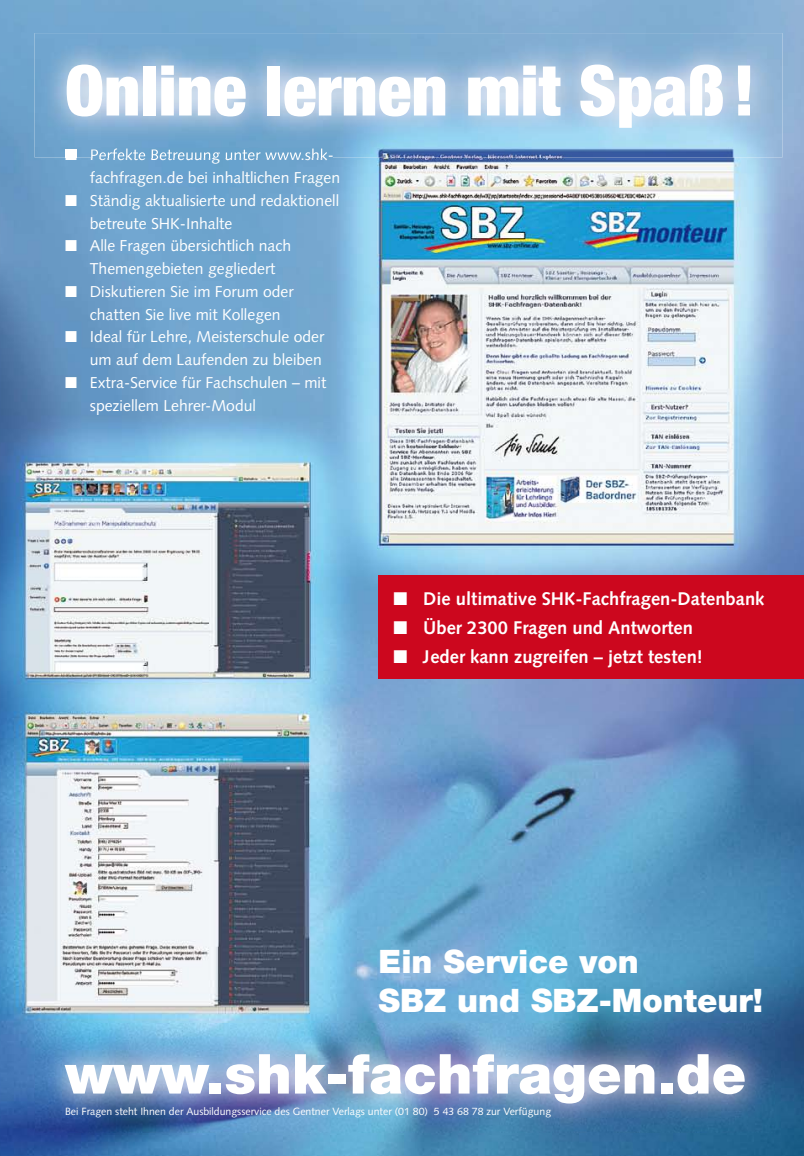
<style>
.page{position:relative;width:804px;height:1156px;background:#fff}
.page>*{position:absolute;margin:0;border:0;box-sizing:border-box;transform-origin:0 0}
.t1{font:900 condensed 70px "Helvetica Neue LT Std";color:#fff}
.t2{font:900 55.12px "Helvetica Neue LT Std";color:#fff}
.t3{font:900 32.38px/38.9px "Helvetica Neue LT Std";color:#fff}
.t4{font:700 18.38px/28.9px "Syntax LT Std";color:#fff}
.t5{font:18.38px/28.9px "Zapf Dingbats Std";color:#fff;text-align:justify}
.t6{font:15.75px/22.8px "Syntax LT Std";color:#fff}
.t7{font:15.75px "Zapf Dingbats Std";color:#fff}
.t8{font:10.5px "Syntax LT Std";color:#fff}
</style>
<div class="page">
<img style="left:0;top:0;width:804px;height:1156px">
<img style="left:36px;top:1024px;width:738px;height:109px">
<div style="left:378px;top:575px;width:426px;height:103px;background:#cc071e"></div>
<img style="left:35px;top:33px;width:747px;height:124px">
<img style="left:201px;top:148px;width:131px;height:9px">
<img style="left:91px;top:148px;width:110px;height:9px">
<svg style="left:66px;top:150px;width:10px;height:7px"></svg>
<h1 class="t1" style="left:65px;top:47px;width:691px">Online lernen mit Spaß !</h1>
<p class="t7" style="left:65px;top:148px;width:13px">■</p>
<p class="t7" style="left:65px;top:193px;width:13px">■</p>
<p class="t7" style="left:65px;top:239px;width:13px">■</p>
<p class="t7" style="left:65px;top:284px;width:13px">■</p>
<p class="t7" style="left:65px;top:330px;width:13px">■</p>
<p class="t7" style="left:65px;top:375px;width:13px">■</p>
<p class="t6" style="left:90px;top:144px;width:252px">Per f ekte Betreuung unter www.shk&shy;fachfragen.de bei inhaltlichen Fragen<br>Ständig aktualisierte und redaktionell betreute SHK-Inhalte<br>Alle Fragen übersichtlich nach<br>Themengebieten gegliedert<br>Diskutieren Sie im Forum oder chatten Sie live mit Kollegen<br>Ideal für Lehre, Meisterschule oder um auf dem Laufenden zu bleiben<br>Extra-Service für Fachschulen – mit speziellem Lehrer-Modul</p>
<p class="t5" style="left:393px;top:584px;width:15px">■ ■ ■</p>
<p class="t4" style="left:423px;top:584px;width:342px">Die ultimative SHK-Fachfragen-Datenbank<br>Über 2300 Fragen und Antworten<br>Jeder kann zugreifen – jetzt testen!</p>
<h3 class="t3" style="left:378px;top:942px;width:386px">Ein Service von<br>SBZ und SBZ-Monteur!</h3>
<h2 class="t2" style="left:65px;top:1041px;width:682px">www.shk-fachfragen.de</h2>
<p class="t8" style="left:65px;top:1105px;width:487px">Bei Fragen steht Ihnen der Ausbildungsservice des Gentner Verlags unter (01 80) 5 43 68 78 zur Verfügung</p>
</div>
